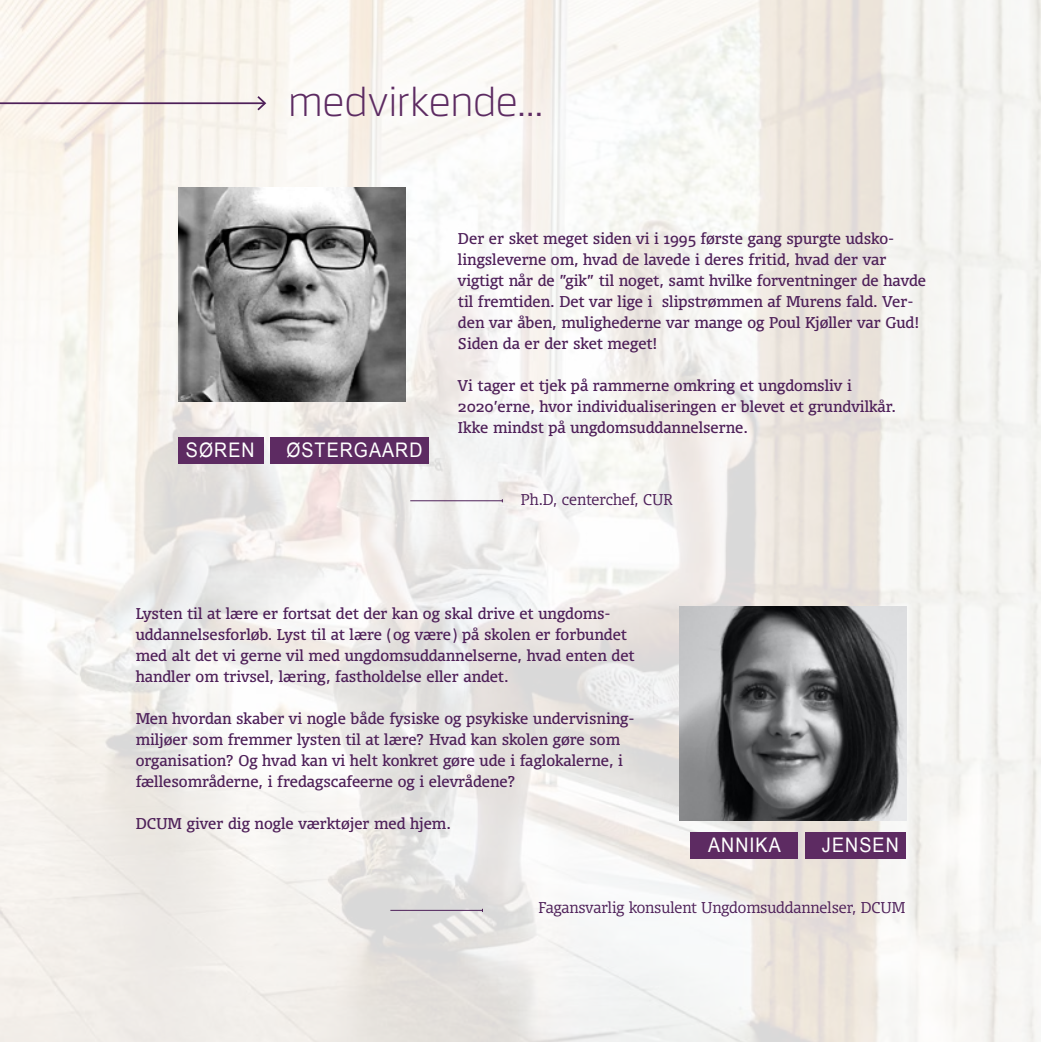
<style>
.page{position:relative;width:1042px;height:1042px;background:#fff}
.page>*{position:absolute;margin:0;border:0;box-sizing:border-box;transform-origin:0 0}
.t1{font:300 43.75px "Breuer Text";letter-spacing:-.005em;color:#5d2b62}
.t2{font:20.12px "Arial";letter-spacing:.06em;color:#fff;scale:.9 1}
.t3{font:14.88px/21px "Olsen";color:#4e2059}
.t4{font:300 14.88px "Olsen";color:#4e2059}
</style>
<div class="page">
<hr style="left:1041px;top:50px;width:1px;height:992px;background:#daecee">
<img style="left:0;top:0;width:1040px;height:1042px">
<hr style="left:0;top:102px;width:265px;height:2px;background:#4e2059">
<svg style="left:255px;top:94px;width:13px;height:18px"></svg>
<div style="left:690px;top:831px;width:108px;height:27px;background:#5d2b62"></div>
<div style="left:806px;top:831px;width:100px;height:27px;background:#5d2b62"></div>
<div style="left:179px;top:437px;width:85px;height:26px;background:#5d2b62"></div>
<div style="left:270px;top:437px;width:159px;height:26px;background:#5d2b62"></div>
<img style="left:680px;top:607px;width:226px;height:213px">
<img style="left:179px;top:188px;width:226px;height:213px">
<hr style="left:390px;top:910px;width:92px;height:1px;background:#4e2059">
<hr style="left:410px;top:500px;width:92px;height:1px;background:#4e2059">
<h1 class="t1" style="left:288px;top:78px;width:257px">medvirkende...</h1>
<h2 class="t2" style="left:186px;top:437px;width:78px">SØREN</h2>
<h2 class="t2" style="left:286px;top:437px;width:153px">ØSTERGAARD</h2>
<p class="t3" style="left:458px;top:228px;width:470px">Der er sket meget siden vi i 1995 første gang spurgte udsko&shy;lingsleverne om, hvad de lavede i deres fritid, hvad der var vigtigt når de ”gik” til noget, samt hvilke forventninger de havde til fremtiden. Det var lige i slipstrømmen af Murens fald. Ver&shy;den var åben, mulighederne var mange og Poul Kjøller var Gud!<br>Siden da er der sket meget!</p>
<p class="t3" style="left:458px;top:375px;width:440px">Vi tager et tjek på rammerne omkring et ungdomsliv i<br>2020’erne, hvor individualiseringen er blevet et grundvilkår.<br>Ikke mindst på ungdomsuddannelserne.</p>
<p class="t4" style="left:521px;top:490px;width:153px">Ph.D, centerchef, CUR</p>
<p class="t3" style="left:136px;top:602px;width:500px">Lysten til at lære er fortsat det der kan og skal drive et ungdoms&shy;uddannelsesforløb. Lyst til at lære (og være) på skolen er forbundet med alt det vi gerne vil med ungdomsuddannelserne, hvad enten det handler om trivsel, læring, fastholdelse eller andet.</p>
<p class="t3" style="left:136px;top:707px;width:500px">Men hvordan skaber vi nogle både fysiske og psykiske undervisning&shy;miljøer som fremmer lysten til at lære? Hvad kan skolen gøre som organisation? Og hvad kan vi helt konkret gøre ude i faglokalerne, i fællesområderne, i fredagscafeerne og i elevrådene?</p>
<p class="t3" style="left:136px;top:812px;width:317px">DCUM giver dig nogle værktøjer med hjem.</p>
<h2 class="t2" style="left:708px;top:831px;width:82px">ANNIKA</h2>
<h2 class="t2" style="left:822px;top:831px;width:87px">JENSEN</h2>
<p class="t4" style="left:538px;top:897px;width:369px">Fagansvarlig konsulent Ungdomsuddannelser, DCUM</p>
</div>
